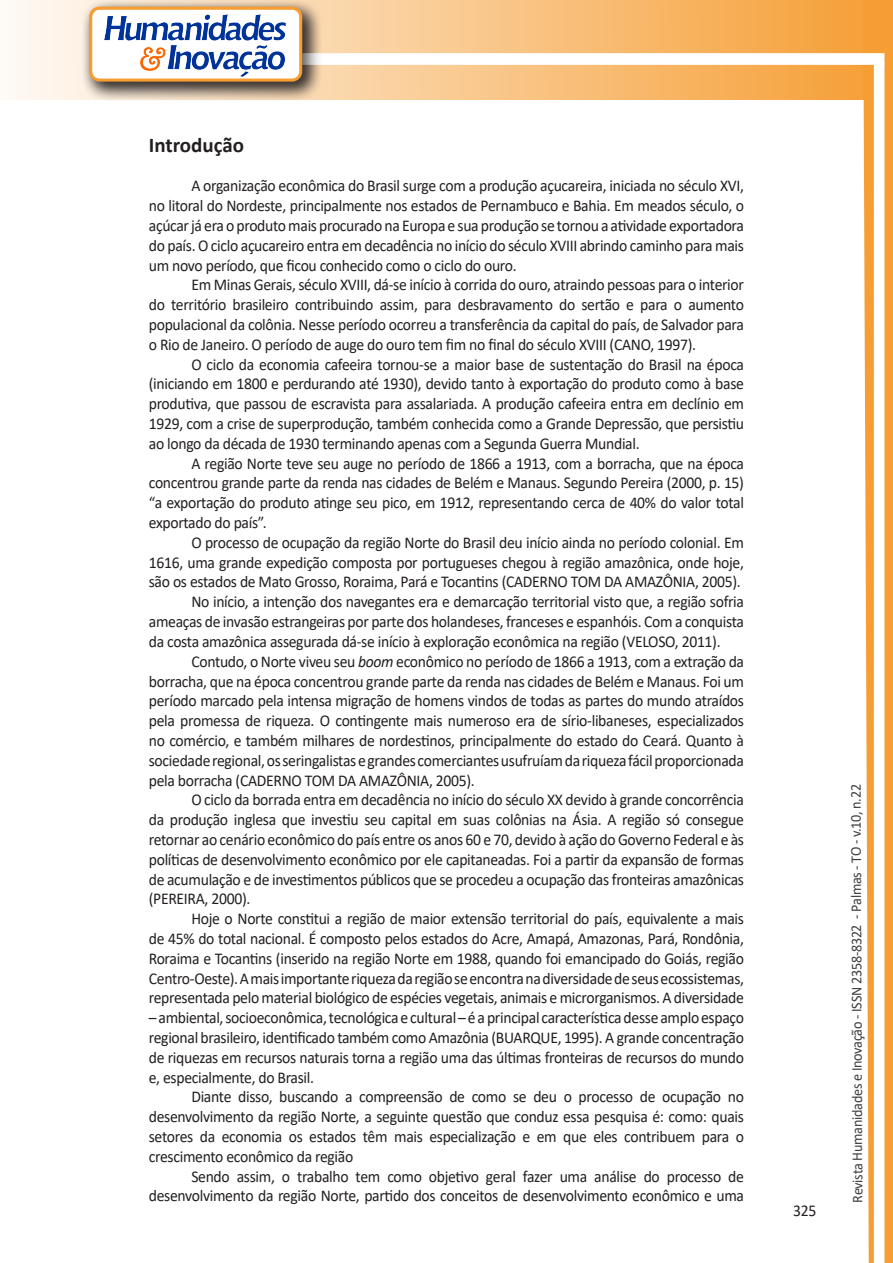
<style>
.page{position:relative;width:893px;height:1263px;background:#fff}
.page>*{position:absolute;margin:0;border:0;box-sizing:border-box;transform-origin:0 0}
.Titulo_2{font:700 21px "Calibri";color:#231f20}
.texto{font:16.5px/19.8px "Calibri";letter-spacing:-.02em;color:#231f20;text-align:justify;scale:.95 1}
.t1{font:15px "Calibri";letter-spacing:-.025em;color:#3e3e3f;scale:.95 1}
.s1{font-style:italic}
</style>
<div class="page">
<svg style="left:5px;top:0;width:858px;height:100px"></svg>
<div style="left:302px;top:53px;width:582px;height:12px;background:#fff;border:2px solid #fff"></div>
<svg style="left:863px;top:0;width:30px;height:1263px"></svg>
<div style="left:81px;top:0;width:241px;height:102px;background:#231f20;opacity:.75"></div>
<div style="left:91px;top:8px;width:210px;height:72px;background:#fff;border-radius:9px"></div>
<img style="left:104px;top:14px;width:181px;height:62px">
<div style="left:89px;top:7px;width:213px;height:75px;border:3px solid #f69e34;border-radius:9px"></div>
<p class="Titulo_2" style="left:149px;top:130px;width:97px">Introdução</p>
<p class="texto" style="left:149px;top:176px;width:628px;text-indent:43px">A organização econômica do Brasil surge com a produção açucareira, iniciada no século XVI, no litoral do Nordeste, principalmente nos estados de Pernambuco e Bahia. Em meados século, o açúcar já era o produto mais procurado na Europa e sua produção se tornou a atividade exportadora do país. O ciclo açucareiro entra em decadência no início do século XVIII abrindo caminho para mais um novo período, que ficou conhecido como o ciclo do ouro.</p>
<p class="texto" style="left:149px;top:275px;width:628px;text-indent:43px">Em Minas Gerais, século XVIII, dá-se início à corrida do ouro, atraindo pessoas para o interior do território brasileiro contribuindo assim, para desbravamento do sertão e para o aumento populacional da colônia. Nesse período ocorreu a transferência da capital do país, de Salvador para o Rio de Janeiro. O período de auge do ouro tem fim no final do século XVIII (CANO, 1997).</p>
<p class="texto" style="left:149px;top:354px;width:628px;text-indent:43px">O ciclo da economia cafeeira tornou-se a maior base de sustentação do Brasil na época (iniciando em 1800 e perdurando até 1930), devido tanto à exportação do produto como à base produtiva, que passou de escravista para assalariada. A produção cafeeira entra em declínio em 1929, com a crise de superprodução, também conhecida como a Grande Depressão, que persistiu ao longo da década de 1930 terminando apenas com a Segunda Guerra Mundial.</p>
<p class="texto" style="left:149px;top:453px;width:628px;text-indent:43px">A região Norte teve seu auge no período de 1866 a 1913, com a borracha, que na época concentrou grande parte da renda nas cidades de Belém e Manaus. Segundo Pereira (2000, p. 15) “a exportação do produto atinge seu pico, em 1912, representando cerca de 40% do valor total exportado do país”.</p>
<p class="texto" style="left:149px;top:532px;width:628px;text-indent:43px">O processo de ocupação da região Norte do Brasil deu início ainda no período colonial. Em 1616, uma grande expedição composta por portugueses chegou à região amazônica, onde hoje, são os estados de Mato Grosso, Roraima, Pará e Tocantins (CADERNO TOM DA AMAZÔNIA, 2005).</p>
<p class="texto" style="left:149px;top:591px;width:628px;text-indent:43px">No início, a intenção dos navegantes era e demarcação territorial visto que, a região sofria ameaças de invasão estrangeiras por parte dos holandeses, franceses e espanhóis. Com a conquista da costa amazônica assegurada dá-se início à exploração econômica na região (VELOSO, 2011).</p>
<p class="texto" style="left:149px;top:651px;width:628px;text-indent:43px">Contudo, o Norte viveu seu <span class="s1">boom</span> econômico no período de 1866 a 1913, com a extração da borracha, que na época concentrou grande parte da renda nas cidades de Belém e Manaus. Foi um período marcado pela intensa migração de homens vindos de todas as partes do mundo atraídos pela promessa de riqueza. O contingente mais numeroso era de sírio-libaneses, especializados no comércio, e também milhares de nordestinos, principalmente do estado do Ceará. Quanto à sociedade regional, os seringalistas e grandes comerciantes usufruíam da riqueza fácil proporcionada pela borracha (CADERNO TOM DA AMAZÔNIA, 2005).</p>
<p class="texto" style="left:149px;top:789px;width:628px;text-indent:43px">O ciclo da borrada entra em decadência no início do século XX devido à grande concorrência da produção inglesa que investiu seu capital em suas colônias na Ásia. A região só consegue retornar ao cenário econômico do país entre os anos 60 e 70, devido à ação do Governo Federal e às políticas de desenvolvimento econômico por ele capitaneadas. Foi a partir da expansão de formas de acumulação e de investimentos públicos que se procedeu a ocupação das fronteiras amazônicas (PEREIRA, 2000).</p>
<p class="texto" style="left:149px;top:908px;width:628px;text-indent:43px">Hoje o Norte constitui a região de maior extensão territorial do país, equivalente a mais de 45% do total nacional. É composto pelos estados do Acre, Amapá, Amazonas, Pará, Rondônia, Roraima e Tocantins (inserido na região Norte em 1988, quando foi emancipado do Goiás, região Centro-Oeste). A mais importante riqueza da região se encontra na diversidade de seus ecossistemas, representada pelo material biológico de espécies vegetais, animais e microrganismos. A diversidade</p>
<p class="texto" style="left:149px;top:1007px;width:628px">– ambiental, socioeconômica, tecnológica e cultural – é a principal característica desse amplo espaço regional brasileiro, identificado também como Amazônia (BUARQUE, 1995). A grande concentração de riquezas em recursos naturais torna a região uma das últimas fronteiras de recursos do mundo e, especialmente, do Brasil.</p>
<p class="texto" style="left:149px;top:1086px;width:628px;text-indent:43px">Diante disso, buscando a compreensão de como se deu o processo de ocupação no desenvolvimento da região Norte, a seguinte questão que conduz essa pesquisa é: como: quais setores da economia os estados têm mais especialização e em que eles contribuem para o crescimento econômico da região</p>
<p class="texto" style="left:149px;top:1166px;width:628px;text-align:right">Sendo assim, o trabalho tem como objetivo geral fazer uma análise do processo de desenvolvimento da região Norte, partido dos conceitos de desenvolvimento econômico e uma</p>
<p class="texto" style="left:793px;top:1200px;width:26px">325</p>
<p class="t1" style="left:846px;top:1203px;width:442px;rotate:-90deg">Revista Humanidades e Inovação - ISSN 2358-8322 - Palmas - TO - v.10, n.22</p>
</div>
